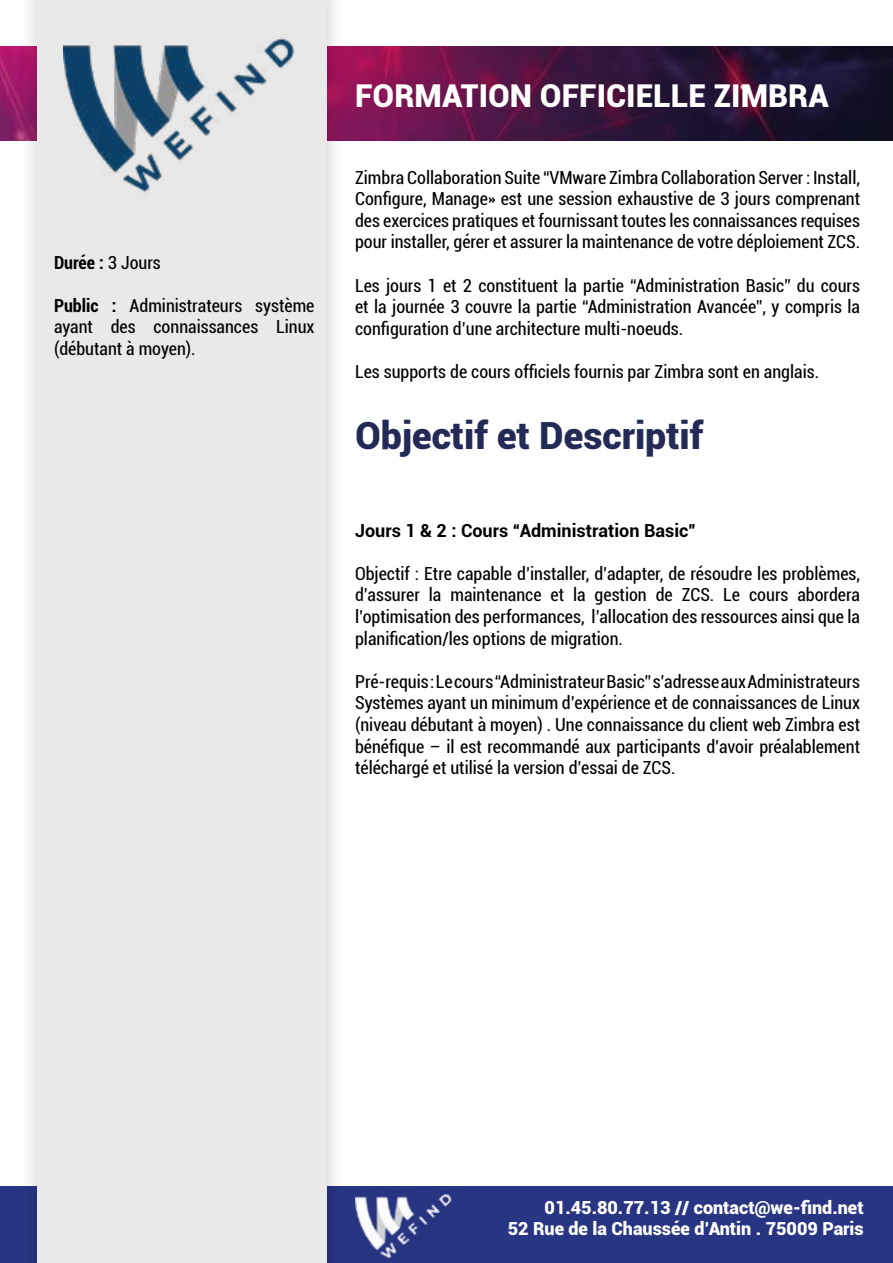
<style>
.page{position:relative;width:893px;height:1263px;background:#fff}
.page>*{position:absolute;margin:0;border:0;box-sizing:border-box;transform-origin:0 0}
.t1{font:900 37.5px "Roboto";color:#232a56}
.t2{font:900 31.5px "Roboto";color:#fff}
.t3{font:condensed 18px/21.6px "Roboto";color:#000;text-align:justify}
.t4{font:900 18px/21.6px "Roboto";color:#fff;text-align:right}
.t5{font:700 18px "Roboto";color:#000}
.t6{font:700 condensed 18px "Roboto";color:#000}
.s1{font-weight:400}
.s2{font-weight:700}
</style>
<div class="page">
<div style="left:0;top:1186px;width:893px;height:77px;background:#283583"></div>
<img style="left:0;top:46px;width:893px;height:94px">
<div style="left:19px;top:0;width:325px;height:1263px;background:#000;opacity:.22"></div>
<div style="left:37px;top:0;width:289px;height:1263px;background:#e9e9e9"></div>
<img style="left:64px;top:37px;width:231px;height:157px">
<img style="left:355px;top:1193px;width:97px;height:66px">
<p class="t6" style="left:54px;top:250px;width:108px">Durée : <span class="s1">3 Jours</span></p>
<p class="t3" style="left:54px;top:294px;width:262px"><span class="s2">Public :</span> Administrateurs système ayant des connaissances Linux (débutant à moyen).</p>
<h2 class="t2" style="left:355px;top:73px;width:475px">FORMATION OFFICIELLE ZIMBRA</h2>
<p class="t3" style="left:355px;top:166px;width:506px">Zimbra Collaboration Suite “VMware Zimbra Collaboration Server : Install, Configure, Manage» est une session exhaustive de 3 jours comprenant des exercices pratiques et fournissant toutes les connaissances requises pour installer, gérer et assurer la maintenance de votre déploiement ZCS.</p>
<p class="t3" style="left:355px;top:274px;width:506px">Les jours 1 et 2 constituent la partie “Administration Basic” du cours et la journée 3 couvre la partie “Administration Avancée”, y compris la configuration d’une architecture multi-noeuds.</p>
<p class="t3" style="left:355px;top:360px;width:465px">Les supports de cours officiels fournis par Zimbra sont en anglais.</p>
<h1 class="t1" style="left:355px;top:409px;width:350px">Objectif et Descriptif</h1>
<p class="t5" style="left:355px;top:517px;width:343px">Jours 1 &amp; 2 : Cours “Administration Basic”</p>
<p class="t3" style="left:355px;top:562px;width:507px">Objectif : Etre capable d’installer, d’adapter, de résoudre les problèmes, d’assurer la maintenance et la gestion de ZCS. Le cours abordera l’optimisation des performances, l’allocation des ressources ainsi que la planification/les options de migration.</p>
<p class="t3" style="left:355px;top:670px;width:506px">Pré-requis : Le cours “Administrateur Basic” s’adresse aux Administrateurs Systèmes ayant un minimum d’expérience et de connaissances de Linux (niveau débutant à moyen) . Une connaissance du client web Zimbra est bénéfique – il est recommandé aux participants d’avoir préalablement téléchargé et utilisé la version d’essai de ZCS.</p>
<p class="t4" style="left:508px;top:1196px;width:358px">01.45.80.77.13 // contact@we-find.net<br>52 Rue de la Chaussée d’Antin . 75009 Paris</p>
</div>
